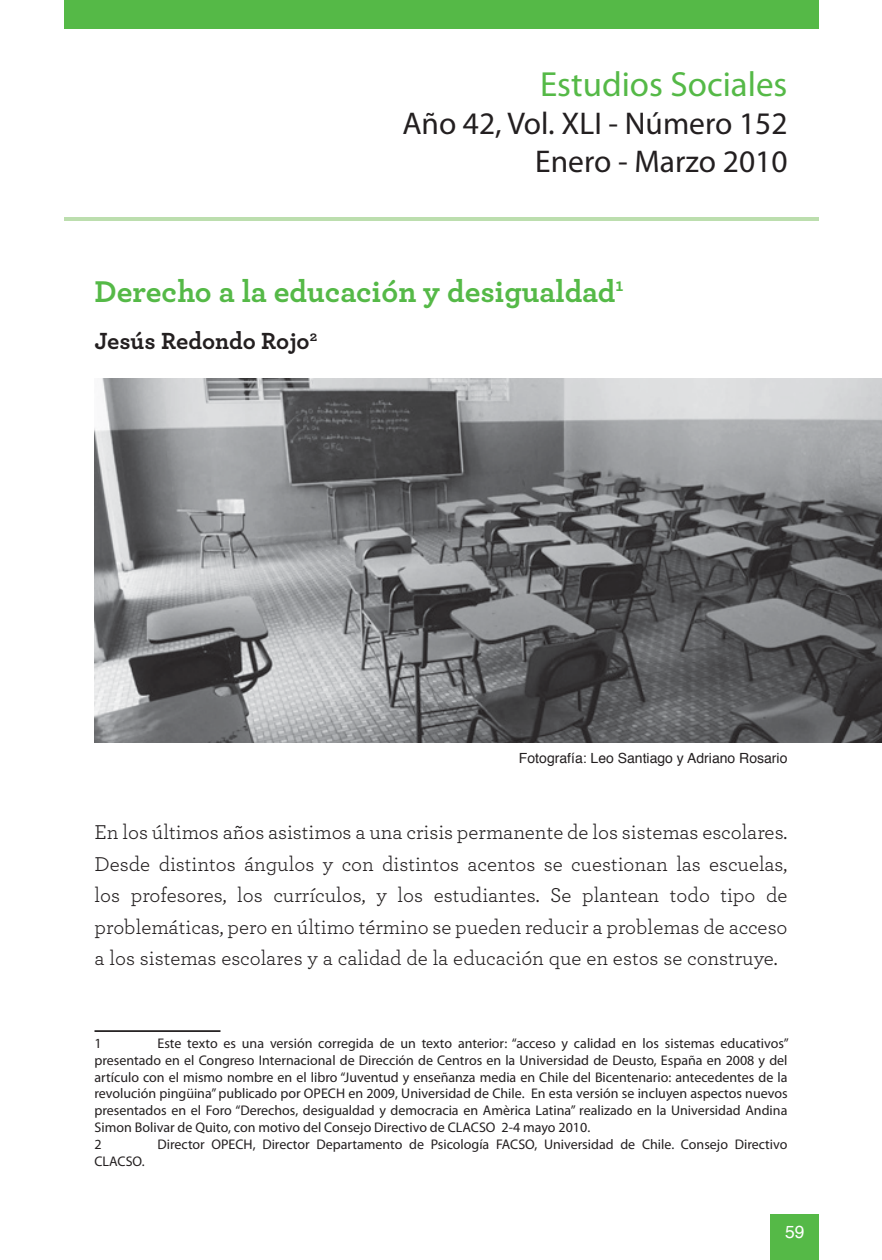
<style>
.page{position:relative;width:882px;height:1260px;background:#fff}
.page>*{position:absolute;margin:0;border:0;box-sizing:border-box;transform-origin:0 0}
.t1{font:35px "Myriad Pro";color:#55b947}
.t2{font:31.5px/37.8px "Myriad Pro";color:#231f20;text-align:right}
.t3{font:700 31.5px "Archer";color:#55b947}
.t4{font:700 24.5px "Archer";color:#231f20}
.t5{font:21px/31.5px "Archer";color:#231f20;text-align:justify}
.t6{font:17.5px "Helvetica";color:#fff}
.Pie_de_página{font:14px/16.8px "Myriad Pro";color:#231f20;text-align:justify}
.Subtitulos{font:14px "Helvetica";color:#231f20}
</style>
<div class="page">
<div style="left:65px;top:0;width:754px;height:29px;background:#55b947"></div>
<hr style="left:65px;top:218px;width:754px;height:3px;background:#bcdeae">
<div style="left:771px;top:1214px;width:48px;height:46px;background:#55b947"></div>
<hr style="left:94px;top:1030px;width:126px;height:2px;background:#231f20">
<img style="left:94px;top:378px;width:788px;height:365px">
<h1 class="t1" style="left:540px;top:63px;width:249px">Estudios Sociales</h1>
<h2 class="t2" style="left:402px;top:104px;width:387px">Año 42, Vol. XLI - Número 152<br>Enero - Marzo 2010</h2>
<p class="t3" style="left:94px;top:266px;width:531px">Derecho a la educación y desigualdad<sup>1</sup></p>
<p class="t4" style="left:94px;top:322px;width:224px">Jesús Redondo Rojo<sup>2</sup></p>
<p class="Subtitulos" style="left:519px;top:747px;width:270px">Fotografía: Leo Santiago y Adriano Rosario</p>
<p class="t5" style="left:94px;top:815px;width:695px">En los últimos años asistimos a una crisis permanente de los sistemas escolares.<br>Desde distintos ángulos y con distintos acentos se cuestionan las escuelas, los profesores, los currículos, y los estudiantes. Se plantean todo tipo de problemáticas, pero en último término se pueden reducir a problemas de acceso a los sistemas escolares y a calidad de la educación que en estos se construye.</p>
<p class="Pie_de_página" style="left:94px;top:1035px;width:696px;text-indent:63px">Este texto es una versión corregida de un texto anterior: “acceso y calidad en los sistemas educativos” presentado en el Congreso Internacional de Dirección de Centros en la Universidad de Deusto, España en 2008 y del artículo con el mismo nombre en el libro “Juventud y enseñanza media en Chile del Bicentenario: antecedentes de la revolución pingüina” publicado por OPECH en 2009, Universidad de Chile. En esta versión se incluyen aspectos nuevos presentados en el Foro “Derechos, desigualdad y democracia en Amèrica Latina” realizado en la Universidad Andina Simon Bolivar de Quito, con motivo del Consejo Directivo de CLACSO 2-4 mayo 2010.</p>
<p class="Pie_de_página" style="left:94px;top:1135px;width:9px">2</p>
<p class="Pie_de_página" style="left:158px;top:1135px;width:631px">Director OPECH, Director Departamento de Psicología FACSO, Universidad de Chile. Consejo Directivo</p>
<p class="Pie_de_página" style="left:94px;top:1152px;width:52px">CLACSO.</p>
<p class="Pie_de_página" style="left:94px;top:1035px;width:9px">1</p>
<p class="t6" style="left:785px;top:1219px;width:21px">59</p>
</div>
